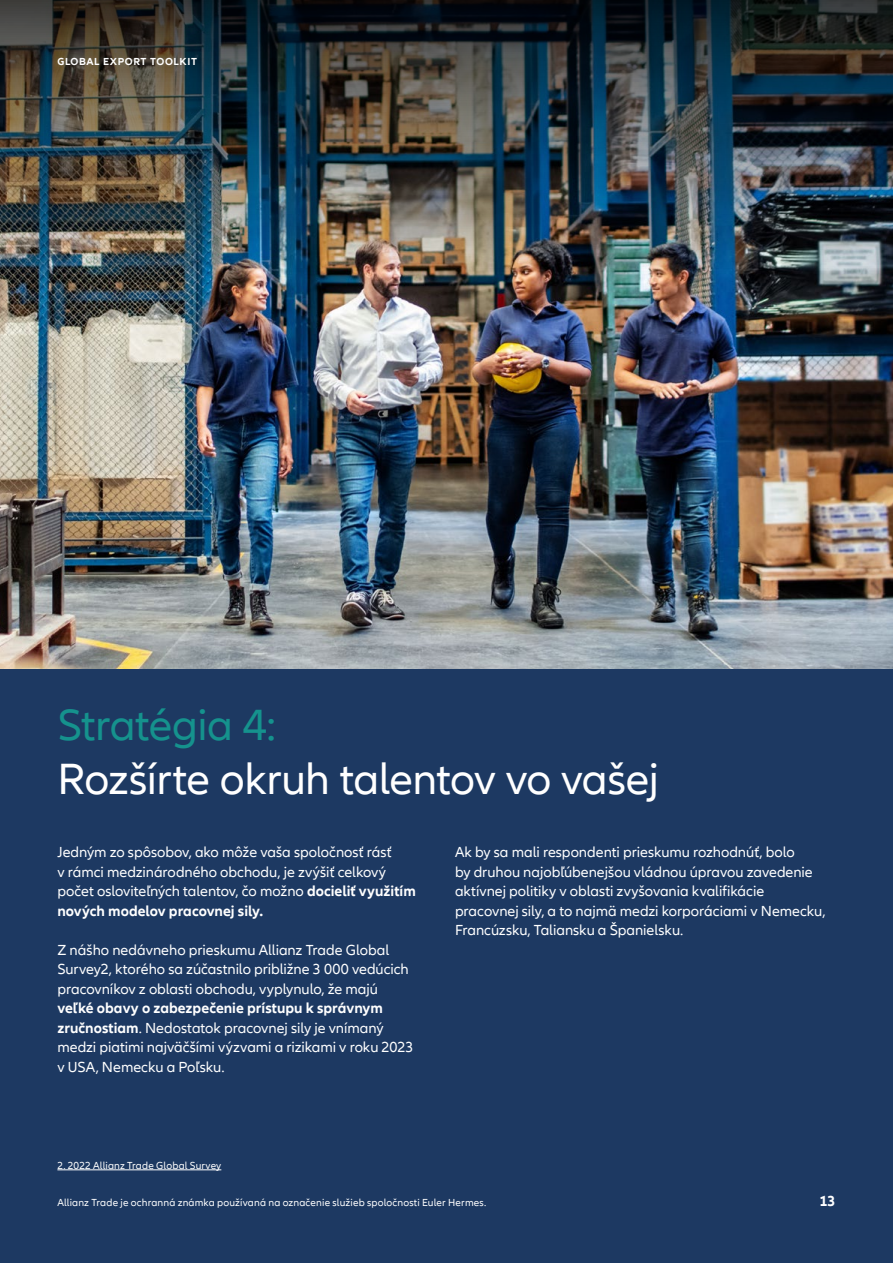
<style>
.page{position:relative;width:893px;height:1263px;background:#fff}
.page>*{position:absolute;margin:0;border:0;box-sizing:border-box;transform-origin:0 0}
.t1{font:45px "Allianz Neo";letter-spacing:-.015em;color:#fff}
.t2{font:45px "Allianz Neo";letter-spacing:-.015em;color:#15928d}
.t3{font:15px/19.5px "Allianz Neo";color:#fff}
.t4{font:700 15px "Allianz Neo";color:#fff}
.t5{font:10.5px "Allianz Neo";letter-spacing:.015em;color:#fff}
.t6{font:700 10.5px "Allianz Neo";letter-spacing:.06em;color:#fff}
.s1{font-weight:700}
</style>
<div class="page">
<div style="left:0;top:0;width:892px;height:1263px;background:#1d3962"></div>
<img style="left:0;top:577px;width:893px;height:92px">
<img style="left:0;top:0;width:893px;height:577px">
<hr style="left:57px;top:1169px;width:164px;height:1px;background:#fff">
<p class="t6" style="left:57px;top:56px;width:141px">GLOBAL EXPORT TOOLKIT</p>
<h1 class="t2" style="left:57px;top:700px;width:220px">Stratégia 4:</h1>
<h1 class="t1" style="left:57px;top:754px;width:603px">Rozšírte okruh talentov vo vašej</h1>
<p class="t3" style="left:57px;top:843px;width:360px">Jedným zo spôsobov, ako môže vaša spoločnosť rásť<br>v rámci medzinárodného obchodu, je zvýšiť celkový počet osloviteľných talentov, čo možno <span class="s1">docieliť využitím nových modelov pracovnej sily.</span></p>
<p class="t3" style="left:57px;top:940px;width:353px">Z nášho nedávneho prieskumu Allianz Trade Global<br>Survey2, ktorého sa zúčastnilo približne 3 000 vedúcich pracovníkov z oblasti obchodu, vyplynulo, že majú</p>
<p class="t3" style="left:57px;top:999px;width:358px"><span class="s1">veľké obavy o zabezpečenie prístupu k správnym zručnostiam</span>. Nedostatok pracovnej sily je vnímaný medzi piatimi najväčšími výzvami a rizikami v roku 2023 v USA, Nemecku a Poľsku.</p>
<p class="t5" style="left:57px;top:1159px;width:165px">2. 2022 Allianz Trade Global Survey</p>
<p class="t3" style="left:455px;top:843px;width:372px">Ak by sa mali respondenti prieskumu rozhodnúť, bolo<br>by druhou najobľúbenejšou vládnou úpravou zavedenie aktívnej politiky v oblasti zvyšovania kvalifikácie pracovnej sily, a to najmä medzi korporáciami v Nemecku, Francúzsku, Taliansku a Španielsku.</p>
<p class="t5" style="left:57px;top:1196px;width:430px">Allianz Trade je ochranná známka používaná na označenie služieb spoločnosti Euler Hermes.</p>
<p class="t4" style="left:819px;top:1192px;width:18px">13</p>
</div>
